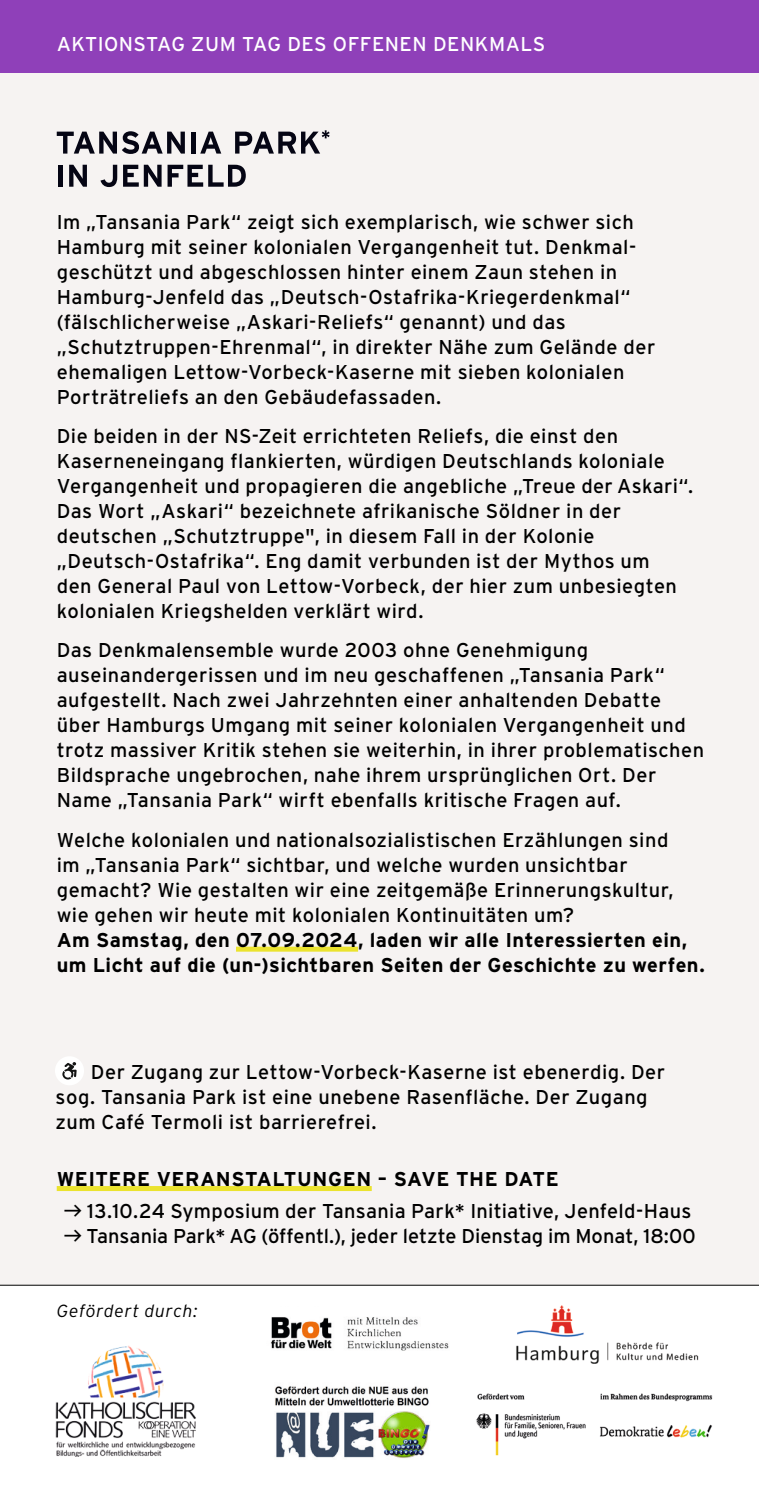
<style>
.page{position:relative;width:759px;height:1503px;background:#fff}
.page>*{position:absolute;margin:0;border:0;box-sizing:border-box;transform-origin:0 0}
.t1{font:20px/25px "Interstate";letter-spacing:.025em;color:#000}
.t2{font:700 20px/25px "Interstate";letter-spacing:.025em;color:#000}
.t3{font:20px "Interstate";color:#000}
.t4{font:20px "Interstate";letter-spacing:.025em;color:#fff}
.t5{font:italic 300 17.5px "Interstate";letter-spacing:.045em;color:#000}
.s1{font-family:"Geologica";font-weight:100}
</style>
<div class="page">
<div style="left:0;top:0;width:758px;height:1284px;background:#f6f3f2"></div>
<div style="left:57px;top:1186px;width:314px;height:5px;background:#ebe32e"></div>
<svg style="left:57px;top:131px;width:128px;height:23px"></svg>
<hr style="left:191px;top:132px;width:4px;height:22px;background:#050514">
<svg style="left:200px;top:132px;width:21px;height:22px"></svg>
<svg style="left:235px;top:130px;width:94px;height:24px"></svg>
<div style="left:58px;top:165px;width:5px;height:22px;background:#050514"></div>
<svg style="left:69px;top:165px;width:18px;height:22px"></svg>
<svg style="left:100px;top:165px;width:17px;height:22px"></svg>
<svg style="left:123px;top:165px;width:38px;height:22px"></svg>
<svg style="left:167px;top:165px;width:79px;height:22px"></svg>
<svg style="left:0;top:1284px;width:758px;height:173px"></svg>
<img style="left:512px;top:1301px;width:190px;height:65px">
<img style="left:459px;top:1378px;width:269px;height:78px">
<img style="left:275px;top:1382px;width:156px;height:77px">
<img style="left:53px;top:1345px;width:147px;height:111px">
<img style="left:252px;top:1305px;width:215px;height:64px">
<div style="left:0;top:0;width:758px;height:73px;background:#8f40b9"></div>
<div style="left:236px;top:946px;width:122px;height:5px;background:#ebe32e"></div>
<div style="left:55px;top:1056px;width:29px;height:29px;background:#fff;border-radius:50%"></div>
<svg style="left:62px;top:1062px;width:15px;height:17px"></svg>
<p class="t4" style="left:57px;top:33px;width:490px">AKTIONSTAG ZUM TAG DES OFFENEN DENKMALS</p>
<p class="t1" style="left:57px;top:209px;width:600px">Im „Tansania Park“ zeigt sich exemplarisch, wie schwer sich Hamburg mit seiner kolonialen Vergangenheit tut. Denkmal&shy;geschützt und abgeschlossen hinter einem Zaun stehen in Hamburg-Jenfeld das „Deutsch-Ostafrika-Kriegerdenkmal“ (fälschlicherweise „Askari-Reliefs“ genannt) und das „Schutztruppen-Ehrenmal“, in direkter Nähe zum Gelände der ehemaligen Lettow-Vorbeck-Kaserne mit sieben kolonialen Porträtreliefs an den Gebäudefassaden.</p>
<p class="t1" style="left:57px;top:423px;width:637px">Die beiden in der NS-Zeit errichteten Reliefs, die einst den Kaserneneingang flankierten, würdigen Deutschlands koloniale Vergangenheit und propagieren die angebliche „Treue der Askari“.<br>Das Wort „Askari“ bezeichnete afrikanische Söldner in der deutschen „Schutztruppe", in diesem Fall in der Kolonie „Deutsch-Ostafrika“. Eng damit verbunden ist der Mythos um<br>den General Paul von Lettow-Vorbeck, der hier zum unbesiegten kolonialen Kriegshelden verklärt wird.</p>
<p class="t1" style="left:57px;top:637px;width:648px">Das Denkmalensemble wurde 2003 ohne Genehmigung auseinandergerissen und im neu geschaffenen „Tansania Park“ aufgestellt. Nach zwei Jahrzehnten einer anhaltenden Debatte über Hamburgs Umgang mit seiner kolonialen Vergangenheit und trotz massiver Kritik stehen sie weiterhin, in ihrer problematischen Bildsprache ungebrochen, nahe ihrem ursprünglichen Ort. Der Name „Tansania Park“ wirft ebenfalls kritische Fragen auf.</p>
<p class="t1" style="left:57px;top:827px;width:618px">Welche kolonialen und nationalsozialistischen Erzählungen sind im „Tansania Park“ sichtbar, und welche wurden unsichtbar gemacht? Wie gestalten wir eine zeitgemäße Erinnerungskultur, wie gehen wir heute mit kolonialen Kontinuitäten um?</p>
<p class="t2" style="left:57px;top:927px;width:649px">Am Samstag, den 07.09.2024, laden wir alle Interessierten ein, um Licht auf die (un-)sichtbaren Seiten der Geschichte zu werfen.</p>
<p class="t1" style="left:56px;top:1059px;width:611px;text-indent:35px">Der Zugang zur Lettow-Vorbeck-Kaserne ist ebenerdig. Der sog. Tansania Park ist eine unebene Rasenfläche. Der Zugang zum Café Termoli ist barrierefrei.</p>
<p class="t2" style="left:57px;top:1166px;width:503px">WEITERE VERANSTALTUNGEN – SAVE THE DATE</p>
<p class="t1" style="left:64px;top:1198px;width:629px"><span class="s1">→</span> 13.10.24 Symposium der Tansania Park* Initiative, Jenfeld-Haus</p>
<p class="t3" style="left:64px;top:1224px;width:633px"><span class="s1">→</span> Tansania Park* AG (öffentl.), jeder letzte Dienstag im Monat, 18:00</p>
<p class="t5" style="left:57px;top:1301px;width:142px">Gefördert durch:</p>
</div>
